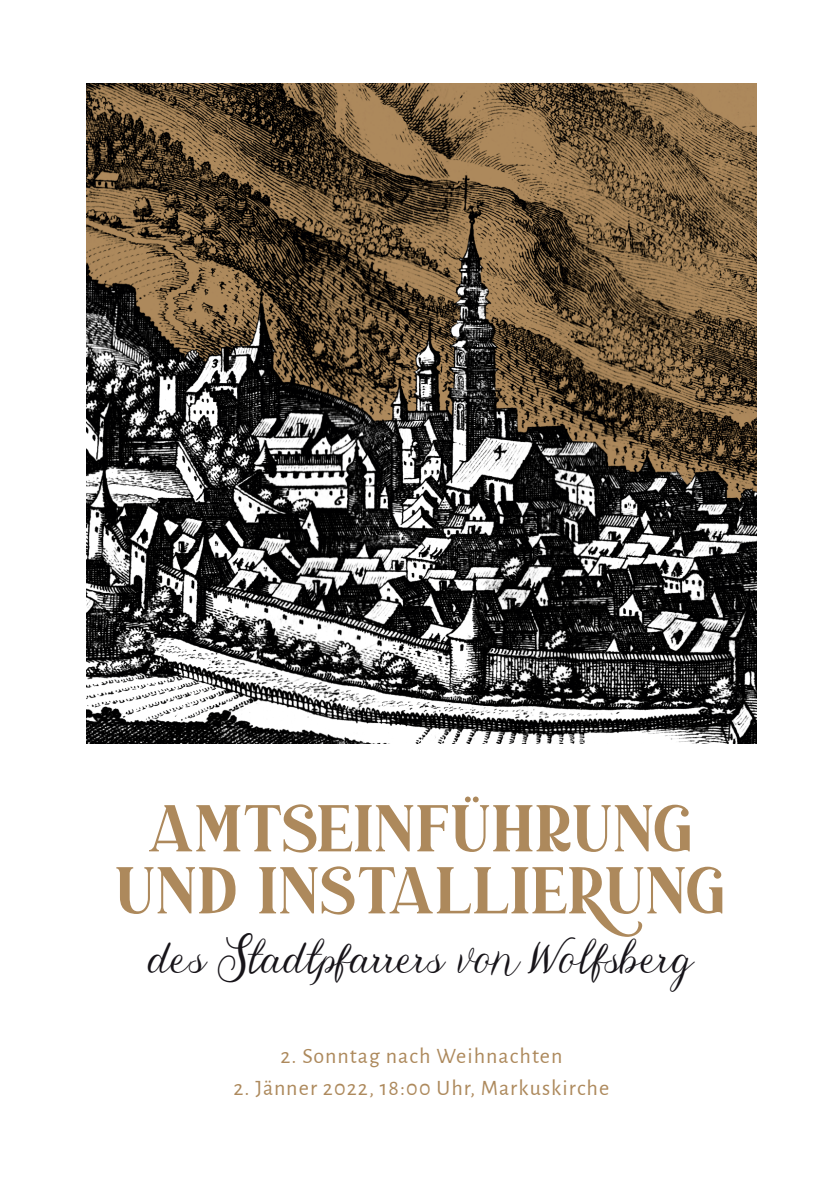
<style>
.page{position:relative;width:840px;height:1191px;background:#fff}
.page>*{position:absolute;margin:0;border:0;box-sizing:border-box;transform-origin:0 0}
.t1{font:66px "Duarose Serif";color:#ad895c}
.t2{font:40px "Abilane";letter-spacing:-.02em;color:#171419}
.t3{font:22px "Alegreya Sans";letter-spacing:.05em;color:#ad895c}
</style>
<div class="page">
<img style="left:86px;top:83px;width:670px;height:660px">
<p class="t1" style="left:149px;top:790px;width:546px">AMTSEINFÜHRUNG</p>
<p class="t1" style="left:116px;top:852px;width:611px">UND INSTALLIERUNG</p>
<p class="t2" style="left:149px;top:936px;width:546px">des Stadtpfarrers von Wolfsberg</p>
<p class="t3" style="left:280px;top:1040px;width:283px">2. Sonntag nach Weihnachten</p>
<p class="t3" style="left:233px;top:1072px;width:377px">2. Jänner 2022, 18:00 Uhr, Markuskirche</p>
</div>
